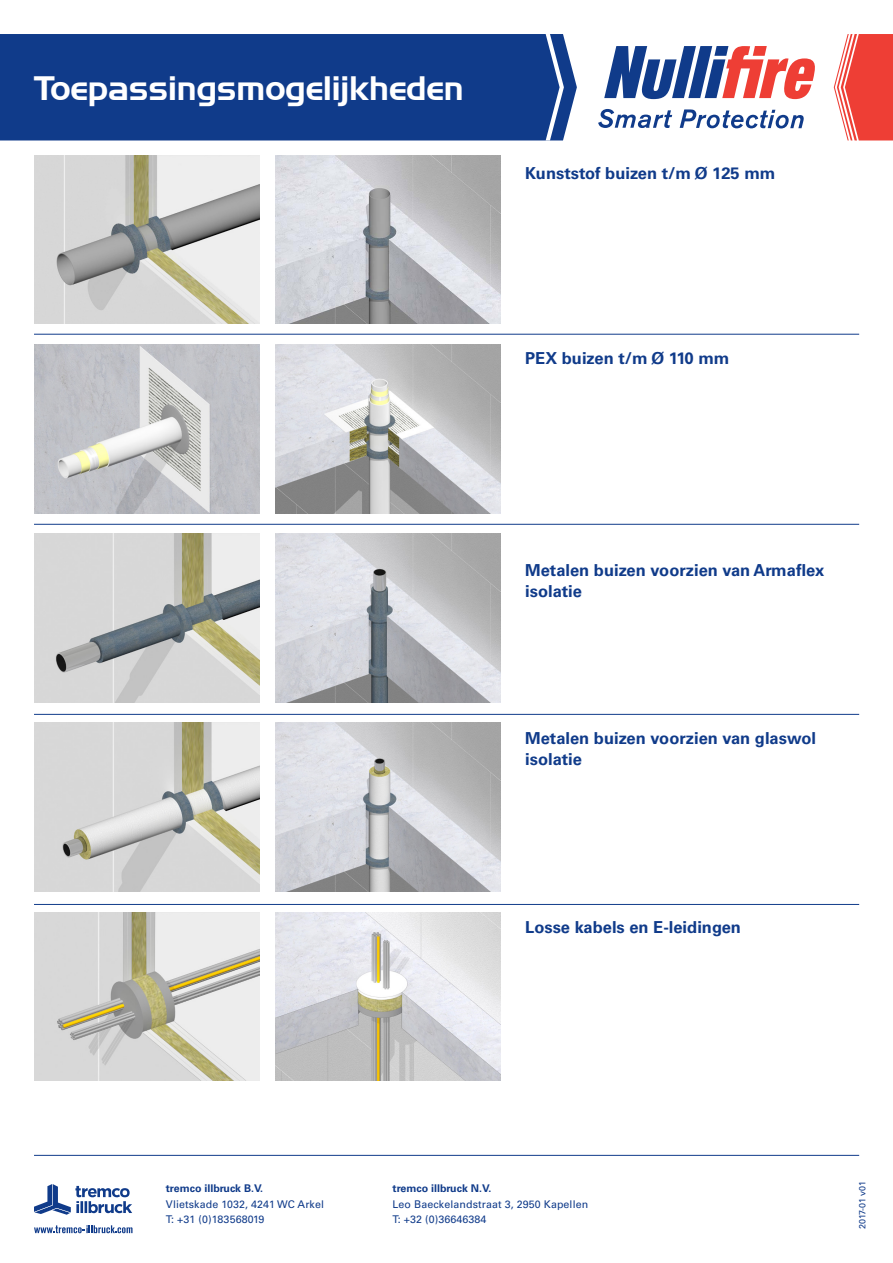
<style>
.page{position:relative;width:893px;height:1263px;background:#fff}
.page>*{position:absolute;margin:0;border:0;box-sizing:border-box;transform-origin:0 0}
.t1{font:33px "Handel Gothic BT";color:#fff}
.t2{font:700 16.5px/21px "Univers LTCYR 65";color:#103b8a}
.t3{font:10.65px "Univers LTCYR 55 Roman";letter-spacing:.01em;color:#103b8a}
.t4{font:700 10.65px "Univers LTCYR 65";color:#103b8a}
.t5{font:9px "Univers LTCYR 55 Roman";letter-spacing:-.05em;color:#103b8a}
</style>
<div class="page">
<svg style="left:834px;top:34px;width:59px;height:106px"></svg>
<div style="left:0;top:34px;width:577px;height:106px;background:#103b8a"></div>
<svg style="left:546px;top:34px;width:18px;height:106px"></svg>
<svg style="left:604px;top:46px;width:211px;height:53px"></svg>
<svg style="left:598px;top:109px;width:74px;height:19px"></svg>
<svg style="left:680px;top:109px;width:124px;height:19px"></svg>
<hr style="left:34px;top:334px;width:825px;height:1px;background:#103b8a">
<hr style="left:34px;top:524px;width:825px;height:1px;background:#103b8a">
<hr style="left:34px;top:714px;width:825px;height:1px;background:#103b8a">
<hr style="left:34px;top:904px;width:825px;height:1px;background:#103b8a">
<hr style="left:34px;top:1155px;width:825px;height:1px;background:#103b8a">
<svg style="left:34px;top:1184px;width:98px;height:31px"></svg>
<svg style="left:34px;top:1225px;width:99px;height:8px"></svg>
<img style="left:34px;top:155px;width:225px;height:169px">
<img style="left:276px;top:155px;width:225px;height:169px">
<img style="left:34px;top:344px;width:225px;height:169px">
<img style="left:276px;top:344px;width:225px;height:169px">
<img style="left:34px;top:534px;width:225px;height:168px">
<img style="left:276px;top:534px;width:225px;height:168px">
<img style="left:34px;top:723px;width:225px;height:169px">
<img style="left:276px;top:723px;width:225px;height:169px">
<img style="left:34px;top:912px;width:225px;height:169px">
<img style="left:276px;top:912px;width:225px;height:169px">
<p class="t1" style="left:34px;top:68px;width:431px">Toepassingsmogelijkheden</p>
<p class="t2" style="left:525px;top:162px;width:252px">Kunststof buizen t/m Ø 125 mm</p>
<p class="t2" style="left:525px;top:347px;width:206px">PEX buizen t/m Ø 110 mm</p>
<p class="t2" style="left:525px;top:559px;width:301px">Metalen buizen voorzien van Armaflex isolatie</p>
<p class="t2" style="left:525px;top:727px;width:292px">Metalen buizen voorzien van glaswol isolatie</p>
<p class="t2" style="left:525px;top:915px;width:217px">Losse kabels en E-leidingen</p>
<p class="t4" style="left:166px;top:1180px;width:99px">tremco illbruck B.V.</p>
<p class="t3" style="left:166px;top:1196px;width:160px">Vlietskade 1032, 4241 WC Arkel</p>
<p class="t3" style="left:166px;top:1212px;width:100px">T: +31 (0)183568019</p>
<p class="t4" style="left:393px;top:1180px;width:100px">tremco illbruck N.V.</p>
<p class="t3" style="left:393px;top:1196px;width:197px">Leo Baeckelandstraat 3, 2950 Kapellen</p>
<p class="t3" style="left:393px;top:1212px;width:95px">T: +32 (0)36646384</p>
<p class="t5" style="left:856px;top:1229px;width:49px;rotate:-90deg">2017-01 v01</p>
</div>
